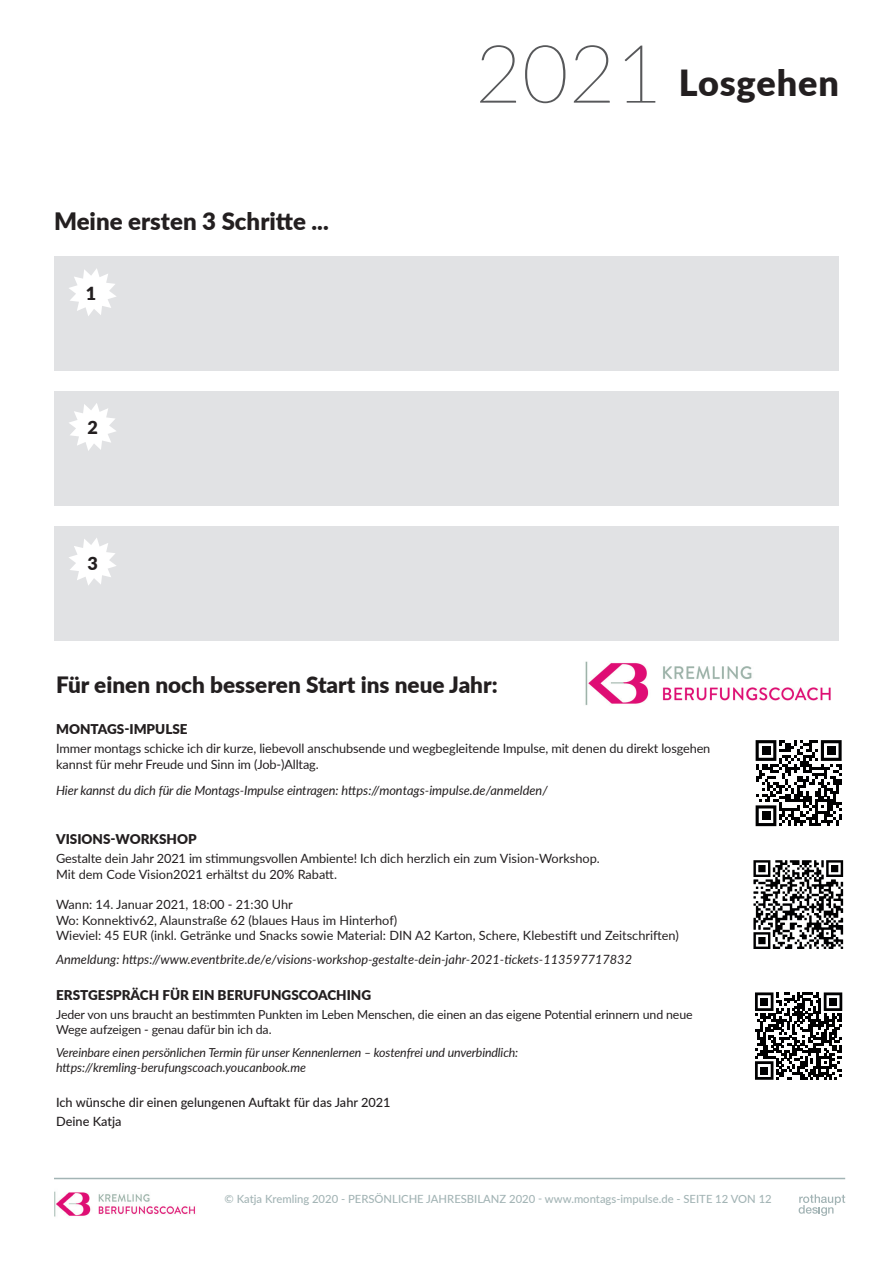
<style>
.page{position:relative;width:893px;height:1263px;background:#fff}
.page>*{position:absolute;margin:0;border:0;box-sizing:border-box;transform-origin:0 0}
.t1{font:100 80.7px "Lato";color:#57585a}
.t2{font:900 36px "Lato";letter-spacing:.025em;color:#231f20}
.t3{font:900 24px "Lato";color:#231f20}
.t4{font:900 22.5px "Lato";color:#231f20}
.t5{font:900 18px "Lato";color:#231f20}
.t6{font:900 13.5px "Lato";color:#231f20}
.t7{font:12.75px/15.3px "Lato";letter-spacing:-.01em;color:#231f20}
.t8{font:italic 12.75px "Lato";color:#231f20}
.t9{font:500 12.75px/19.5px "Lato";color:#231f20}
.t10{font:12.3px/14.9px "Lato";letter-spacing:-.01em;color:#231f20}
.t11{font:italic 12.3px/14.9px "Lato";letter-spacing:-.01em;color:#231f20}
.t12{font:500 11.25px "Lato";color:#a3b4b5}
</style>
<div class="page">
<img style="left:54px;top:1191px;width:141px;height:26px">
<hr style="left:54px;top:1178px;width:791px;height:1px;background:#a3b4b5">
<svg style="left:799px;top:1194px;width:46px;height:22px"></svg>
<div style="left:54px;top:256px;width:785px;height:115px;background:#e1e2e4"></div>
<div style="left:54px;top:391px;width:785px;height:115px;background:#e1e2e4"></div>
<div style="left:54px;top:526px;width:785px;height:115px;background:#e1e2e4"></div>
<svg style="left:69px;top:268px;width:47px;height:48px"></svg>
<img style="left:585px;top:661px;width:246px;height:44px">
<svg style="left:756px;top:740px;width:86px;height:86px"></svg>
<div style="left:761px;top:746px;width:9px;height:9px;background:#000001"></div>
<div style="left:827px;top:746px;width:9px;height:9px;background:#000001"></div>
<div style="left:761px;top:811px;width:9px;height:9px;background:#000001"></div>
<img style="left:753px;top:861px;width:91px;height:88px">
<svg style="left:755px;top:992px;width:87px;height:88px"></svg>
<div style="left:760px;top:998px;width:8px;height:8px;background:#000001"></div>
<div style="left:829px;top:998px;width:8px;height:8px;background:#000001"></div>
<div style="left:760px;top:1066px;width:8px;height:8px;background:#000001"></div>
<svg style="left:69px;top:403px;width:47px;height:48px"></svg>
<svg style="left:69px;top:538px;width:47px;height:47px"></svg>
<h3 class="t3" style="left:54px;top:204px;width:276px">Meine ersten 3 Schritte ...</h3>
<h3 class="t5" style="left:86px;top:280px;width:12px">1</h3>
<h3 class="t5" style="left:88px;top:414px;width:12px">2</h3>
<h3 class="t5" style="left:88px;top:550px;width:12px">3</h3>
<h1 class="t1" style="left:475px;top:19px;width:189px">2021</h1>
<h2 class="t2" style="left:679px;top:56px;width:162px">Losgehen</h2>
<h3 class="t4" style="left:56px;top:668px;width:443px">Für einen noch besseren Start ins neue Jahr:</h3>
<p class="t6" style="left:56px;top:719px;width:133px">MONTAGS-IMPULSE</p>
<p class="t7" style="left:56px;top:740px;width:656px">Immer montags schicke ich dir kurze, liebevoll anschubsende und wegbegleitende Impulse, mit denen du direkt losgehen kannst für mehr Freude und Sinn im (Job-)Alltag.</p>
<p class="t8" style="left:56px;top:781px;width:493px">Hier kannst du dich für die Montags-Impulse eintragen: https://montags-impulse.de/anmelden/</p>
<p class="t6" style="left:56px;top:829px;width:142px">VISIONS-WORKSHOP</p>
<p class="t7" style="left:56px;top:851px;width:545px">Gestalte dein Jahr 2021 im stimmungsvollen Ambiente! Ich dich herzlich ein zum Vision-Workshop.<br>Mit dem Code Vision2021 erhältst du 20% Rabatt.</p>
<p class="t7" style="left:56px;top:896px;width:624px">Wann: 14. Januar 2021, 18:00 - 21:30 Uhr<br>Wo: Konnektiv62, Alaunstraße 62 (blaues Haus im Hinterhof)<br>Wieviel: 45 EUR (inkl. Getränke und Snacks sowie Material: DIN A2 Karton, Schere, Klebestift und Zeitschriften)</p>
<p class="t8" style="left:56px;top:950px;width:577px">Anmeldung: https://www.eventbrite.de/e/visions-workshop-gestalte-dein-jahr-2021-tickets-113597717832</p>
<p class="t6" style="left:56px;top:985px;width:317px">ERSTGESPRÄCH FÜR EIN BERUFUNGSCOACHING</p>
<p class="t10" style="left:56px;top:1006px;width:638px">Jeder von uns braucht an bestimmten Punkten im Leben Menschen, die einen an das eigene Potential erinnern und neue<br>Wege aufzeigen - genau dafür bin ich da.</p>
<p class="t11" style="left:56px;top:1045px;width:464px">Vereinbare einen persönlichen Termin für unser Kennenlernen – kostenfrei und unverbindlich: https://kremling-berufungscoach.youcanbook.me</p>
<p class="t9" style="left:56px;top:1091px;width:336px">Ich wünsche dir einen gelungenen Auftakt für das Jahr 2021<br>Deine Katja</p>
<p class="t12" style="left:225px;top:1191px;width:549px">© Katja Kremling 2020 - PERSÖNLICHE JAHRESBILANZ 2020 - www.montags-impulse.de - SEITE 12 VON 12</p>
</div>
